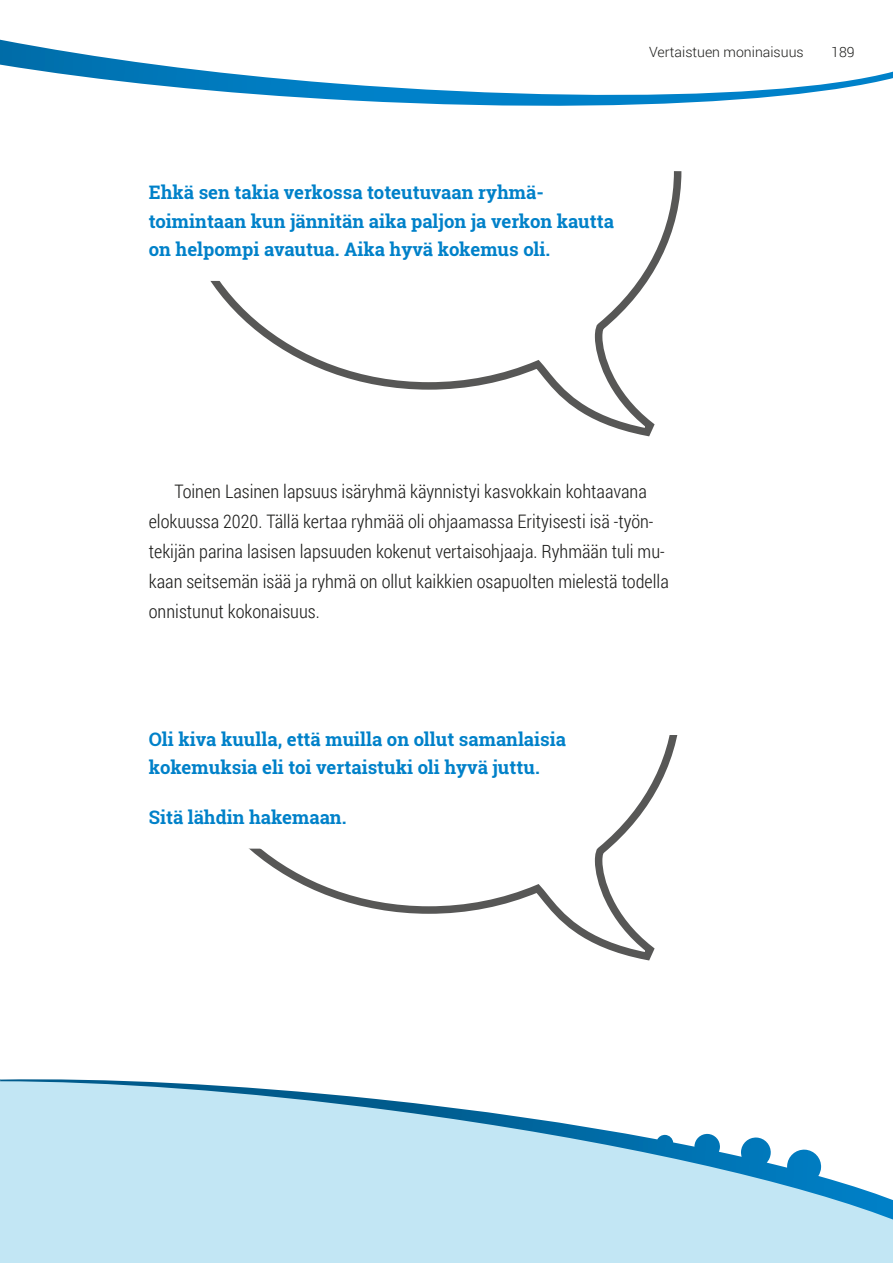
<style>
.page{position:relative;width:893px;height:1263px;background:#fff}
.page>*{position:absolute;margin:0;border:0;box-sizing:border-box;transform-origin:0 0}
.t1{font:300 18.6px/30px "Roboto Condensed";color:#1d1d1b}
.t2{font:700 18.6px/28.5px "Roboto Slab";color:#0081c9}
.t3{font:300 14.1px "Roboto";color:#1d1d1b}
</style>
<div class="page">
<svg style="left:1px;top:40px;width:892px;height:66px"></svg>
<svg style="left:0;top:39px;width:1px;height:26px"></svg>
<div style="left:11px;top:1223px;width:882px;height:40px;background:#c2e6f4"></div>
<svg style="left:11px;top:1079px;width:882px;height:144px"></svg>
<div style="left:0;top:1079px;width:11px;height:184px;background:#c2e6f4"></div>
<svg style="left:210px;top:171px;width:472px;height:266px"></svg>
<svg style="left:249px;top:735px;width:429px;height:226px"></svg>
<div style="left:149px;top:156px;width:395px;height:68px;background:#fff"></div>
<div style="left:149px;top:185px;width:469px;height:67px;background:#fff"></div>
<div style="left:149px;top:213px;width:401px;height:68px;background:#fff"></div>
<div style="left:149px;top:703px;width:421px;height:67px;background:#fff"></div>
<div style="left:149px;top:731px;width:391px;height:68px;background:#fff"></div>
<div style="left:149px;top:781px;width:197px;height:68px;background:#fff"></div>
<p class="t3" style="left:649px;top:43px;width:156px">Vertaistuen moninaisuus</p>
<p class="t3" style="left:831px;top:43px;width:25px">189</p>
<p class="t2" style="left:149px;top:178px;width:467px">Ehkä sen takia verkossa toteutuvaan ryhmä&shy;toimintaan kun jännitän aika paljon ja verkon kautta on helpompi avautua. Aika hyvä kokemus oli.</p>
<p class="t1" style="left:149px;top:476px;width:521px;text-indent:26px">Toinen Lasinen lapsuus isäryhmä käynnistyi kasvokkain kohtaavana elokuussa 2020. Tällä kertaa ryhmää oli ohjaamassa Erityisesti isä -työn&shy;tekijän parina lasisen lapsuuden kokenut vertaisohjaaja. Ryhmään tuli mu&shy;kaan seitsemän isää ja ryhmä on ollut kaikkien osapuolten mielestä todella onnistunut kokonaisuus.</p>
<p class="t2" style="left:149px;top:724px;width:419px">Oli kiva kuulla, että muilla on ollut samanlaisia kokemuksia eli toi vertaistuki oli hyvä juttu.</p>
<p class="t2" style="left:149px;top:803px;width:199px">Sitä lähdin hakemaan.</p>
</div>
